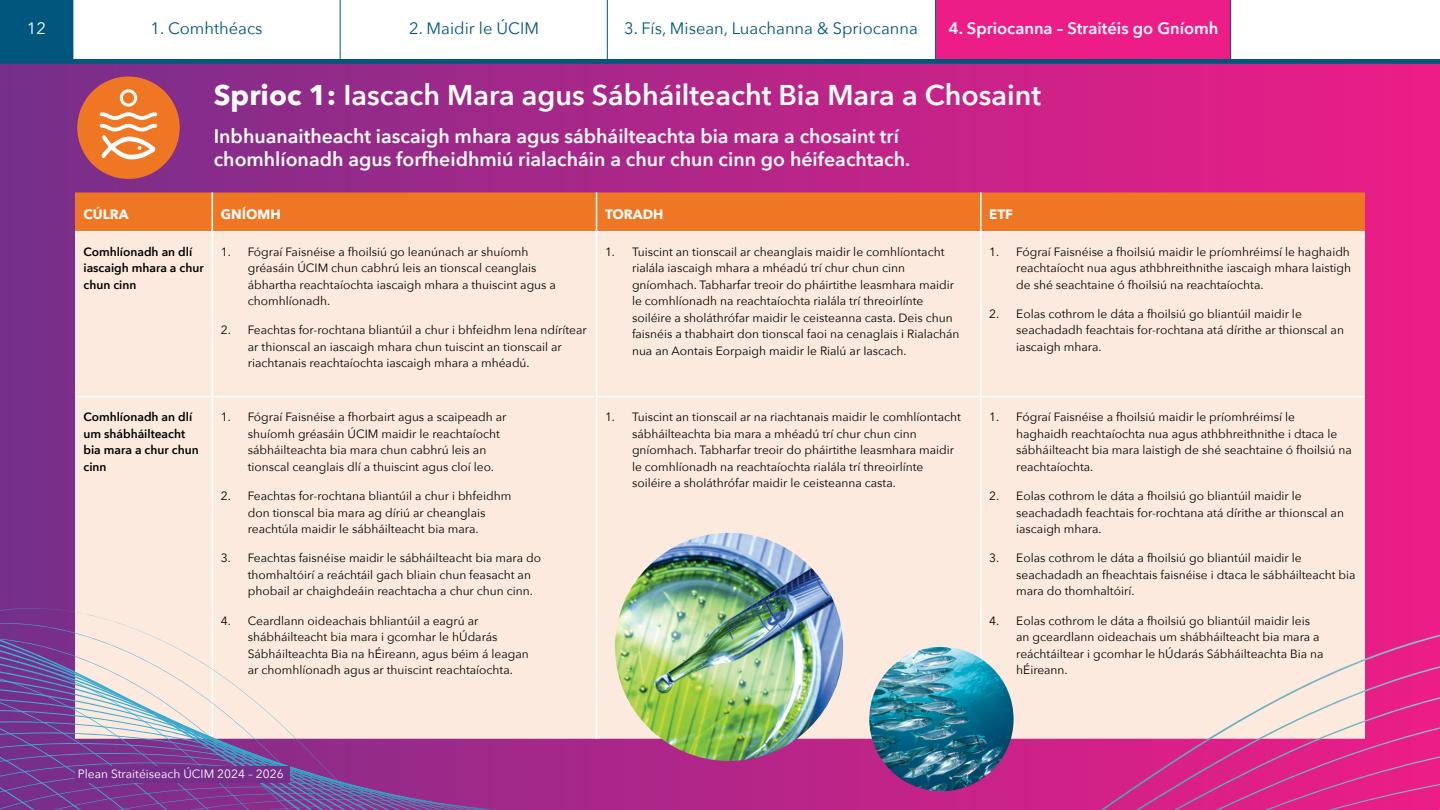
<style>
.page{position:relative;width:1440px;height:810px;background:#fff}
.page>*{position:absolute;margin:0;border:0;box-sizing:border-box;transform-origin:0 0}
.t1{font:600 28.5px "Avenir Next";color:#fff}
.t2{font:600 19.5px/23.4px "Avenir Next";color:#fff}
.t3{font:16.5px "Avenir Next";color:#00567d}
.t4{font:600 16.5px "Avenir Next";color:#fff}
.t5{font:16.5px "Avenir Next";color:#fff}
.t6{font:700 13.5px "Avenir Next";color:#fff}
.t7{font:12px/16.5px "Avenir Next";color:#000}
.t8{font:600 12px/16.5px "Avenir Next";color:#000}
.t9{font:12px "Avenir Next";color:#fff}
.s1{font-weight:700}
</style>
<div class="page">
<div style="left:0;top:59px;width:1440px;height:751px;background:linear-gradient(to right,#762f8a,#ee1d87)"></div>
<div style="left:75px;top:192px;width:1290px;height:39px;background:#ef7622"></div>
<div style="left:75px;top:232px;width:1290px;height:425px;background:#fdeade"></div>
<hr style="left:212px;top:232px;width:1px;height:164px;background:#fff">
<hr style="left:596px;top:232px;width:1px;height:164px;background:#fff">
<hr style="left:980px;top:232px;width:2px;height:164px;background:#fff">
<hr style="left:212px;top:397px;width:1px;height:342px;background:#fff">
<hr style="left:596px;top:397px;width:1px;height:342px;background:#fff">
<hr style="left:980px;top:397px;width:2px;height:342px;background:#fff">
<hr style="left:212px;top:192px;width:1px;height:39px;background:#fff">
<hr style="left:596px;top:192px;width:1px;height:39px;background:#fff">
<hr style="left:980px;top:192px;width:2px;height:39px;background:#fff">
<hr style="left:75px;top:396px;width:137px;height:1px;background:#fff">
<hr style="left:212px;top:396px;width:385px;height:1px;background:#fff">
<hr style="left:597px;top:396px;width:384px;height:1px;background:#fff">
<hr style="left:981px;top:396px;width:384px;height:1px;background:#fff">
<hr style="left:75px;top:231px;width:137px;height:1px;background:#fff">
<hr style="left:212px;top:231px;width:385px;height:1px;background:#fff">
<hr style="left:597px;top:231px;width:384px;height:1px;background:#fff">
<hr style="left:981px;top:231px;width:384px;height:1px;background:#fff">
<svg style="left:0;top:599px;width:365px;height:58px"></svg>
<svg style="left:0;top:623px;width:327px;height:34px"></svg>
<svg style="left:1101px;top:635px;width:339px;height:22px"></svg>
<svg style="left:335px;top:657px;width:1105px;height:153px"></svg>
<svg style="left:357px;top:680px;width:11px;height:130px"></svg>
<svg style="left:346px;top:671px;width:11px;height:139px"></svg>
<svg style="left:335px;top:664px;width:11px;height:146px"></svg>
<svg style="left:324px;top:657px;width:11px;height:153px"></svg>
<svg style="left:312px;top:650px;width:12px;height:160px"></svg>
<svg style="left:301px;top:644px;width:11px;height:166px"></svg>
<svg style="left:0;top:639px;width:301px;height:171px"></svg>
<div style="left:77px;top:77px;width:103px;height:102px;background:#ef7622;border-radius:50%"></div>
<svg style="left:100px;top:112px;width:57px;height:47px"></svg>
<div style="left:120px;top:89px;width:17px;height:18px;border:3px solid #fff;border-radius:50%"></div>
<img style="left:615px;top:533px;width:228px;height:228px;border-radius:114px">
<img style="left:869px;top:647px;width:145px;height:144px;border-radius:72px">
<div style="left:75px;top:766px;width:215px;height:17px;background:#752f8a"></div>
<div style="left:936px;top:0;width:294px;height:60px;background:#ed1d87"></div>
<hr style="left:340px;top:0;width:1px;height:60px;background:#00567d">
<hr style="left:607px;top:0;width:1px;height:60px;background:#00567d">
<hr style="left:73px;top:0;width:1px;height:60px;background:#00567d">
<div style="left:0;top:0;width:73px;height:59px;background:#00567d"></div>
<div style="left:0;top:59px;width:1440px;height:5px;background:#00567d"></div>
<hr style="left:935px;top:0;width:1px;height:60px;background:#00567d">
<hr style="left:1230px;top:0;width:1px;height:60px;background:#00567d">
<h3 class="t5" style="left:27px;top:14px;width:21px">12</h3>
<h3 class="t3" style="left:151px;top:14px;width:114px">1. Comhthéacs</h3>
<h3 class="t3" style="left:409px;top:14px;width:131px">2. Maidir le ÚCIM</h3>
<h3 class="t3" style="left:624px;top:14px;width:295px">3. Fís, Misean, Luachanna &amp; Spriocanna</h3>
<h3 class="t4" style="left:949px;top:14px;width:271px">4. Spriocanna – Straitéis go Gníomh</h3>
<h1 class="t1" style="left:214px;top:71px;width:829px"><span class="s1">Sprioc 1:</span> Iascach Mara agus Sábháilteacht Bia Mara a Chosaint</h1>
<h2 class="t2" style="left:214px;top:124px;width:698px">Inbhuanaitheacht iascaigh mhara agus sábháilteachta bia mara a chosaint trí chomhlíonadh agus forfheidhmiú rialacháin a chur chun cinn go héifeachtach.</h2>
<p class="t6" style="left:84px;top:202px;width:47px">CÚLRA</p>
<p class="t6" style="left:221px;top:202px;width:62px">GNÍOMH</p>
<p class="t6" style="left:605px;top:202px;width:60px">TORADH</p>
<p class="t6" style="left:989px;top:202px;width:25px">ETF</p>
<p class="t8" style="left:84px;top:243px;width:122px">Comhlíonadh an dlí iascaigh mhara a chur chun cinn</p>
<p class="t7" style="left:248px;top:243px;width:310px;text-indent:-27px">1. Fógraí Faisnéise a fhoilsiú go leanúnach ar shuíomh gréasáin ÚCIM chun cabhrú leis an tionscal ceanglais ábhartha reachtaíochta iascaigh mhara a thuiscint agus a chomhlíonadh.</p>
<p class="t7" style="left:248px;top:321px;width:341px;text-indent:-27px">2. Feachtas for-rochtana bliantúil a chur i bhfeidhm lena ndírítear ar thionscal an iascaigh mhara chun tuiscint an tionscail ar riachtanais reachtaíochta iascaigh mhara a mhéadú.</p>
<p class="t7" style="left:632px;top:243px;width:329px;text-indent:-27px">1. Tuiscint an tionscail ar cheanglais maidir le comhlíontacht rialála iascaigh mhara a mhéadú trí chur chun cinn gníomhach. Tabharfar treoir do pháirtithe leasmhara maidir le comhlíonadh na reachtaíochta rialála trí threoirlínte soiléire a sholáthrófar maidir le ceisteanna casta. Deis chun faisnéis a thabhairt don tionscal faoi na cenaglais i Rialachán nua an Aontais Eorpaigh maidir le Rialú ar Iascach.</p>
<p class="t7" style="left:1016px;top:243px;width:336px;text-align:justify;text-indent:-27px">1. Fógraí Faisnéise a fhoilsiú maidir le príomhréimsí le haghaidh reachtaíocht nua agus athbhreithnithe iascaigh mhara laistigh de shé seachtaine ó fhoilsiú na reachtaíochta.</p>
<p class="t7" style="left:1016px;top:305px;width:329px;text-indent:-27px">2. Eolas cothrom le dáta a fhoilsiú go bliantúil maidir le seachadadh feachtais for-rochtana atá dírithe ar thionscal an iascaigh mhara.</p>
<p class="t8" style="left:83px;top:409px;width:117px">Comhlíonadh an dlí um shábháilteacht bia mara a chur chun cinn</p>
<p class="t7" style="left:248px;top:409px;width:260px;text-indent:-27px">1. Fógraí Faisnéise a fhorbairt agus a scaipeadh ar shuíomh gréasáin ÚCIM maidir le reachtaíocht sábháilteachta bia mara chun cabhrú leis an tionscal ceanglais dlí a thuiscint agus cloí leo.</p>
<p class="t7" style="left:221px;top:487px;width:292px;text-align:center">2. Feachtas for-rochtana bliantúil a chur i bhfeidhm don tionscal bia mara ag díriú ar cheanglais reachtúla maidir le sábháilteacht bia mara.</p>
<p class="t7" style="left:248px;top:550px;width:295px;text-indent:-27px">3. Feachtas faisnéise maidir le sábháilteacht bia mara do thomhaltóirí a reáchtáil gach bliain chun feasacht an phobail ar chaighdeáin reachtacha a chur chun cinn.</p>
<p class="t7" style="left:248px;top:612px;width:282px;text-indent:-27px">4. Ceardlann oideachais bhliantúil a eagrú ar shábháilteacht bia mara i gcomhar le hÚdarás Sábháilteachta Bia na hÉireann, agus béim á leagan ar chomhlíonadh agus ar thuiscint reachtaíochta.</p>
<p class="t9" style="left:78px;top:764px;width:207px">Plean Straitéiseach ÚCIM 2024 – 2026</p>
<p class="t7" style="left:632px;top:409px;width:330px;text-indent:-27px">1. Tuiscint an tionscail ar na riachtanais maidir le comhlíontacht sábháilteachta bia mara a mhéadú trí chur chun cinn gníomhach. Tabharfar treoir do pháirtithe leasmhara maidir le comhlíonadh na reachtaíochta rialála trí threoirlínte soiléire a sholáthrófar maidir le ceisteanna casta.</p>
<p class="t7" style="left:1016px;top:409px;width:337px;text-indent:-27px">1. Fógraí Faisnéise a fhoilsiú maidir le príomhréimsí le<br>haghaidh reachtaíochta nua agus athbhreithnithe i dtaca le sábháilteacht bia mara laistigh de shé seachtaine ó fhoilsiú na reachtaíochta.</p>
<p class="t7" style="left:1016px;top:487px;width:329px;text-indent:-27px">2. Eolas cothrom le dáta a fhoilsiú go bliantúil maidir le seachadadh feachtais for-rochtana atá dírithe ar thionscal an iascaigh mhara.</p>
<p class="t7" style="left:1016px;top:550px;width:341px;text-indent:-27px">3. Eolas cothrom le dáta a fhoilsiú go bliantúil maidir le seachadadh an fheachtais faisnéise i dtaca le sábháilteacht bia mara do thomhaltóirí.</p>
<p class="t7" style="left:1016px;top:612px;width:309px;text-indent:-27px">4. Eolas cothrom le dáta a fhoilsiú go bliantúil maidir leis an gceardlann oideachais um shábháilteacht bia mara a reáchtáiltear i gcomhar le hÚdarás Sábháilteachta Bia na hÉireann.</p>
</div>
